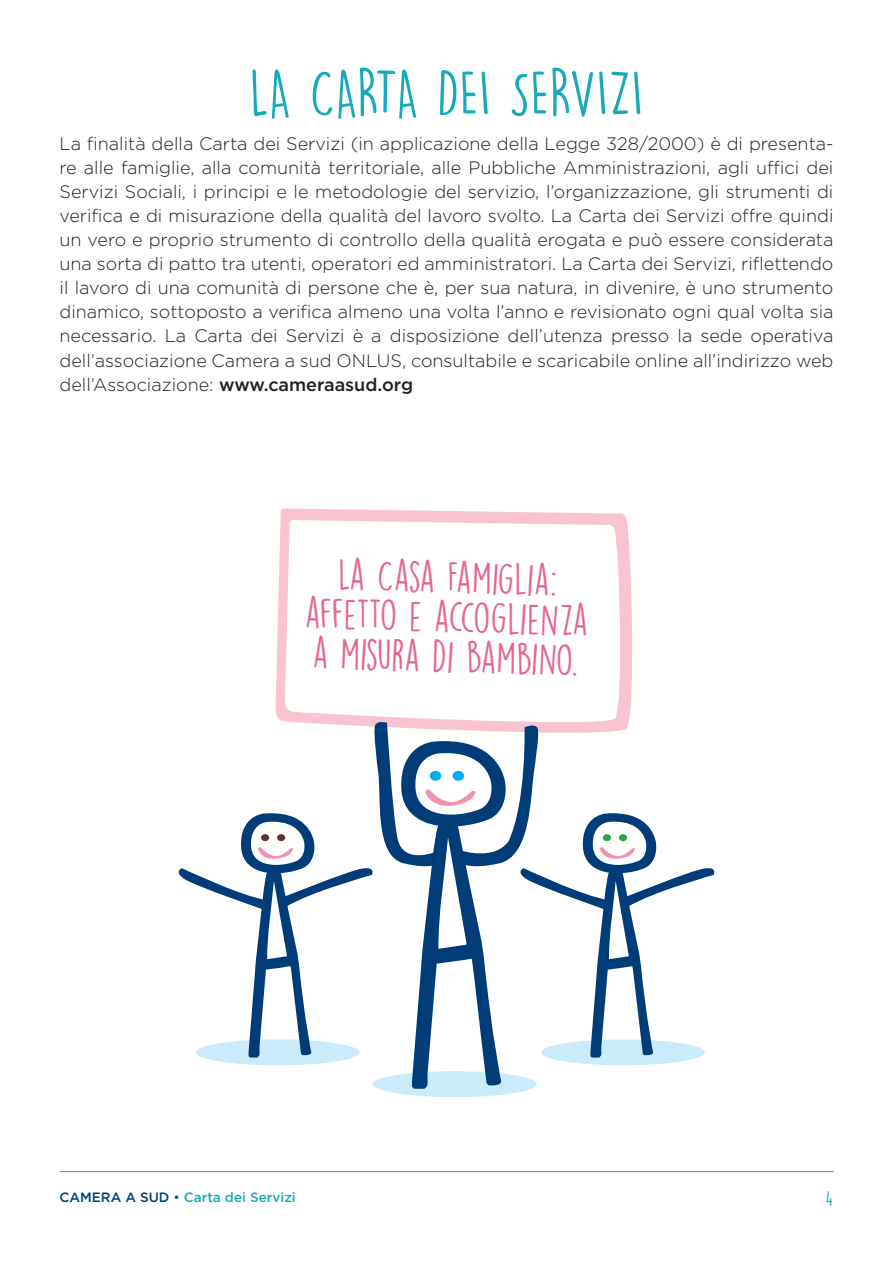
<style>
.page{position:relative;width:893px;height:1263px;background:#fff}
.page>*{position:absolute;margin:0;border:0;box-sizing:border-box;transform-origin:0 0}
.t1{font:60px "DK Lemon Yellow Sun";color:#17aab9}
.testo_base{font:39.6px "DK Lemon Yellow Sun";color:#e5678c}
.testo_base-2{font:300 18px/24px "Gotham HTF";color:#231f20;text-align:justify}
.t2{font:18px "DK Lemon Yellow Sun";color:#17aab9}
.t3{font:500 13.5px "Gotham HTF";color:#17aab9}
.s1{font-weight:500}
.s2{color:#003d78}
.s3{font-weight:300;color:#003d78}
</style>
<div class="page">
<hr style="left:60px;top:1171px;width:773px;height:1px;background:#17aab9">
<div style="left:373px;top:1071px;width:164px;height:26px;background:#caebfb;border-radius:50%"></div>
<svg style="left:275px;top:508px;width:357px;height:212px"></svg>
<svg style="left:178px;top:720px;width:537px;height:369px"></svg>
<h1 class="t1" style="left:250px;top:57px;width:395px">LA CARTA DEI SERVIZI</h1>
<p class="testo_base-2" style="left:60px;top:132px;width:775px">La finalità della Carta dei Servizi (in applicazione della Legge 328/2000) è di presenta&shy;re alle famiglie, alla comunità territoriale, alle Pubbliche Amministrazioni, agli uffici dei Servizi Sociali, i principi e le metodologie del servizio, l’organizzazione, gli strumenti di verifica e di misurazione della qualità del lavoro svolto. La Carta dei Servizi offre quindi un vero e proprio strumento di controllo della qualità erogata e può essere considerata una sorta di patto tra utenti, operatori ed amministratori. La Carta dei Servizi, riflettendo il lavoro di una comunità di persone che è, per sua natura, in divenire, è uno strumento dinamico, sottoposto a verifica almeno una volta l’anno e revisionato ogni qual volta sia necessario. La Carta dei Servizi è a disposizione dell’utenza presso la sede operativa dell’associazione Camera a sud ONLUS, consultabile e scaricabile online all’indirizzo web</p>
<p class="testo_base-2" style="left:60px;top:372px;width:355px">dell’Associazione: <span class="s1">www.cameraasud.org</span></p>
<p class="testo_base" style="left:339px;top:549px;width:220px;rotate:2deg">La Casa Famiglia:</p>
<p class="testo_base" style="left:306px;top:588px;width:285px;rotate:2deg">affetto e accoglienza</p>
<p class="testo_base" style="left:314px;top:628px;width:267px;rotate:2deg">a misura di bambino.</p>
<p class="t3" style="left:60px;top:1189px;width:238px"><span class="s2">CAMERA A SUD</span> <span class="s3">•</span> Carta dei Servizi</p>
<p class="t2" style="left:826px;top:1187px;width:9px">4</p>
</div>
